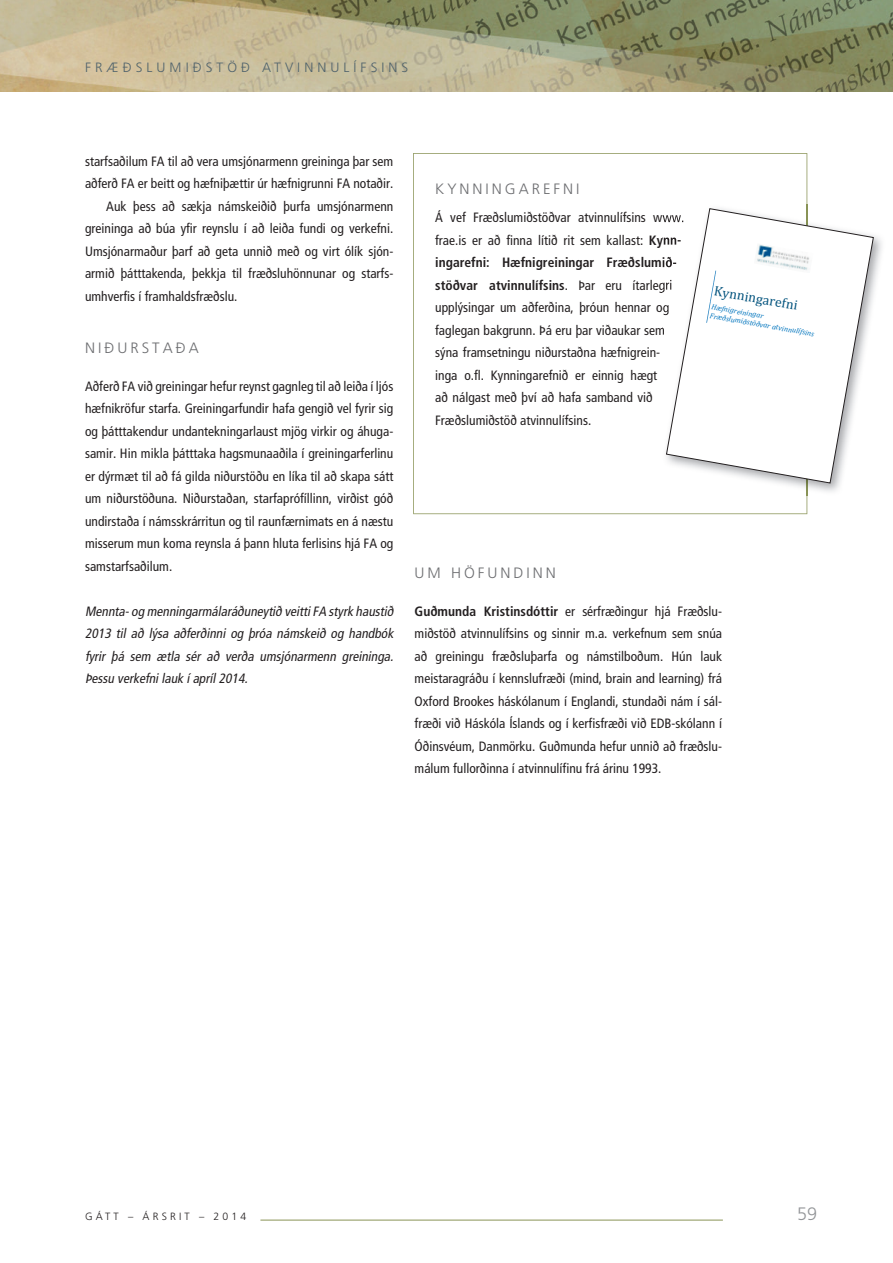
<style>
.page{position:relative;width:893px;height:1263px;background:#fff}
.page>*{position:absolute;margin:0;border:0;box-sizing:border-box;transform-origin:0 0}
.t1{font:300 18px "Frutiger LT Std";color:#939598}
.t2{font:300 15px "Frutiger";letter-spacing:.2em;color:#6c6d70}
.t3{font:13.65px "Cambria";color:#06557f}
.t4{font:condensed 13.5px/22.5px "Frutiger";color:#231f20;text-align:justify}
.t5{font:italic condensed 13.5px/22.5px "Frutiger";color:#231f20;text-align:justify}
.t6{font:300 13.5px "Frutiger LT Std";letter-spacing:.3em;color:#50636c}
.t7{font:300 10.5px "Frutiger LT Std";letter-spacing:.3em;color:#231f20}
.t8{font:italic 7.5px/8.9px "Cambria";color:#0075be}
.s1{font-weight:700}
</style>
<div class="page">
<hr style="left:260px;top:1220px;width:463px;height:1px;background:#899356">
<img style="left:0;top:0;width:893px;height:92px">
<svg style="left:413px;top:153px;width:394px;height:361px"></svg>
<img style="left:663px;top:205px;width:219px;height:290px">
<img style="left:663px;top:210px;width:3px;height:12px">
<img style="left:663px;top:235px;width:3px;height:13px">
<svg style="left:663px;top:257px;width:3px;height:13px"></svg>
<img style="left:663px;top:279px;width:3px;height:14px">
<svg style="left:663px;top:302px;width:3px;height:13px"></svg>
<svg style="left:663px;top:324px;width:2px;height:14px"></svg>
<img style="left:806px;top:205px;width:1px;height:290px">
<svg style="left:666px;top:208px;width:208px;height:276px"></svg>
<svg style="left:706px;top:271px;width:10px;height:52px"></svg>
<img style="left:754px;top:243px;width:59px;height:30px">
<p class="t6" style="left:85px;top:60px;width:325px">FRÆÐSLUMIÐSTÖÐ ATVINNULÍFSINS</p>
<p class="t4" style="left:85px;top:150px;width:310px">starfsaðilum FA til að vera umsjónarmenn greininga þar sem</p>
<p class="t4" style="left:85px;top:172px;width:310px">aðferð FA er beitt og hæfniþættir úr hæfnigrunni FA notaðir.</p>
<p class="t4" style="left:106px;top:195px;width:289px">Auk þess að sækja námskeiðið þurfa umsjónarmenn</p>
<p class="t4" style="left:85px;top:218px;width:310px">greininga að búa yfir reynslu í að leiða fundi og verkefni.</p>
<p class="t4" style="left:85px;top:240px;width:310px">Umsjónarmaður þarf að geta unnið með og virt ólík sjón-</p>
<p class="t4" style="left:85px;top:263px;width:310px">armið þátttakenda, þekkja til fræðsluhönnunar og starfs-</p>
<p class="t4" style="left:85px;top:285px;width:154px">umhverfis í framhaldsfræðslu.</p>
<p class="t2" style="left:85px;top:340px;width:115px">NIÐURSTAÐA</p>
<p class="t4" style="left:85px;top:375px;width:310px">Aðferð FA við greiningar hefur reynst gagnleg til að leiða í ljós hæfnikröfur starfa. Greiningarfundir hafa gengið vel fyrir sig og þátttakendur undantekningarlaust mjög virkir og áhuga&shy;samir. Hin mikla þátttaka hagsmunaaðila í greiningarferlinu er dýrmæt til að fá gilda niðurstöðu en líka til að skapa sátt um niðurstöðuna. Niðurstaðan, starfaprófíllinn, virðist góð undirstaða í námsskrárritun og til raunfærnimats en á næstu misserum mun koma reynsla á þann hluta ferlisins hjá FA og samstarfsaðilum.</p>
<p class="t5" style="left:85px;top:600px;width:313px">Mennta-og menningarmálaráðuneytið veittiFA styrk haustið 2013 til að lýsa aðferðinni og þróa námskeið og handbók fyrir þá sem ætla sér að verða umsjónarmenn greininga.<br>Þessu verkefnilauk íapríl2014.</p>
<p class="t2" style="left:435px;top:181px;width:146px">KyNNINGAReFNI</p>
<p class="t4" style="left:435px;top:206px;width:251px;text-align:left">Á vef Fræðslumiðstöðvar atvinnulífsins www. frae.is er að finna lítið rit sem kallast: <span class="s1">Kynn&shy;ingarefni: Hæfnigreiningar Fræðslumið&shy;stöðvar atvinnu lífsins</span>. Þar eru ítarlegri upplýsingar um aðferðina, þróun hennar og faglegan bakgrunn. Þá eru þar viðaukar sem sýna framsetningu niðurstaðna hæfnigrein&shy;inga o.fl. Kynningarefnið er einnig hægt<br>að nálgast með því að hafa samband við Fræðslumiðstöð atvinnulífsins.</p>
<p class="t3" style="left:716px;top:283px;width:86px;rotate:10deg">Kynningarefni</p>
<p class="t8" style="left:712px;top:302px;width:107px;rotate:10deg">Hæfnigreiningar<br>Fræðslumiðstöðvar atvinnulífsins</p>
<p class="t2" style="left:415px;top:565px;width:143px">UM HÖFUNdINN</p>
<p class="t4" style="left:415px;top:600px;width:309px"><span class="s1">Guðmunda Kristinsdóttir</span> er sérfræðingur hjá Fræðslu&shy;miðstöð atvinnulífsins og sinnir m.a. verkefnum sem snúa að greiningu fræðsluþarfa og námstilboðum. Hún lauk meistaragráðu í kennslufræði (mind, brain and learning) frá Oxford Brookes háskólanum í Englandi, stundaði nám í sál&shy;fræði við Háskóla Íslands og í kerfisfræði við EDB-skólann í Óðinsvéum, Danmörku. Guðmunda hefur unnið að fræðslu&shy;málum fullorðinna í atvinnulífinu frá árinu 1993.</p>
<p class="t7" style="left:85px;top:1211px;width:163px">GÁTT – ÁRSRIT – 2014</p>
<h1 class="t1" style="left:797px;top:1204px;width:22px">59</h1>
</div>
